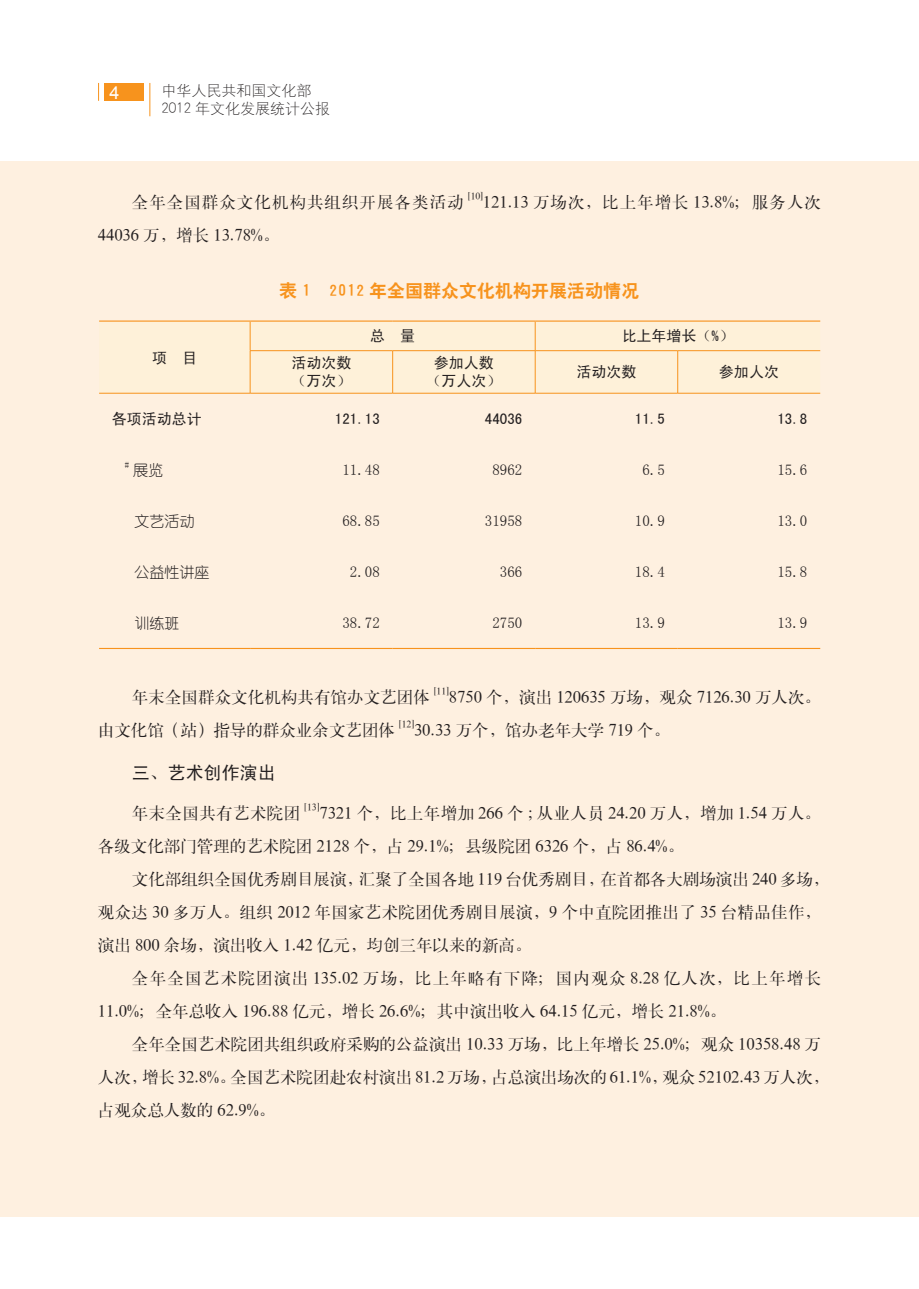
<style>
.page{position:relative;width:919px;height:1289px;background:#fff}
.page>*{position:absolute;margin:0;border:0;box-sizing:border-box;transform-origin:0 0}
.t1{font:18px "H Yb 2 gj";color:#f7931d}
.t2{font:18px "Sim Hei";color:#231f20}
.t3{font:18px "Arial";color:#fff}
.t4{font:16.5px/33px "H Ya 1 gj";color:#231f20}
.t5{font:16.5px/33px "H Ya 1 gj";letter-spacing:.04em;color:#231f20}
.t6{font:16.5px "H Ya 1 gj";letter-spacing:.06em;color:#231f20}
.t7{font:16.5px "H Ya 1 gj";letter-spacing:.02em;color:#231f20}
.t8{font:15px "You Yuan";color:#231f20}
.t9{font:15px/18px "Sim Hei";color:#231f20}
.t10{font:15px/18px "H Yg 1 gj";color:#231f20}
.t11{font:9.6px "H Ya 1 gj";color:#231f20}
.t12{font:8.7px "You Yuan";color:#231f20}
</style>
<div class="page">
<div style="left:0;top:162px;width:906px;height:1054px;background:#fef0e0"></div>
<div style="left:104px;top:83px;width:40px;height:18px;background:#f7931d"></div>
<svg style="left:98px;top:83px;width:1px;height:18px"></svg>
<hr style="left:150px;top:83px;width:1px;height:33px;background:#f7931d">
<div style="left:906px;top:162px;width:12px;height:1054px;background:#fef0e0"></div>
<svg style="left:99px;top:321px;width:721px;height:72px"></svg>
<hr style="left:99px;top:320px;width:151px;height:1px;background:#f7931d">
<hr style="left:250px;top:320px;width:142px;height:1px;background:#f7931d">
<hr style="left:392px;top:320px;width:143px;height:1px;background:#f7931d">
<hr style="left:535px;top:320px;width:142px;height:1px;background:#f7931d">
<hr style="left:677px;top:320px;width:143px;height:1px;background:#f7931d">
<svg style="left:250px;top:321px;width:1px;height:29px"></svg>
<svg style="left:535px;top:321px;width:1px;height:29px"></svg>
<hr style="left:250px;top:350px;width:142px;height:1px;background:#f7931d">
<hr style="left:250px;top:351px;width:1px;height:42px;background:#f7931d">
<hr style="left:392px;top:350px;width:143px;height:1px;background:#f7931d">
<hr style="left:392px;top:351px;width:1px;height:42px;background:#f7931d">
<hr style="left:535px;top:350px;width:142px;height:1px;background:#f7931d">
<hr style="left:535px;top:351px;width:1px;height:42px;background:#f7931d">
<hr style="left:677px;top:351px;width:1px;height:42px;background:#f7931d">
<hr style="left:99px;top:393px;width:151px;height:1px;background:#f7931d">
<hr style="left:250px;top:393px;width:142px;height:1px;background:#f7931d">
<hr style="left:392px;top:393px;width:143px;height:1px;background:#f7931d">
<hr style="left:535px;top:393px;width:142px;height:1px;background:#f7931d">
<hr style="left:677px;top:393px;width:143px;height:1px;background:#f7931d">
<hr style="left:677px;top:350px;width:143px;height:1px;background:#f7931d">
<hr style="left:99px;top:648px;width:151px;height:1px;background:#f7931d">
<hr style="left:250px;top:648px;width:142px;height:1px;background:#f7931d">
<hr style="left:392px;top:648px;width:143px;height:1px;background:#f7931d">
<hr style="left:535px;top:648px;width:142px;height:1px;background:#f7931d">
<hr style="left:677px;top:648px;width:143px;height:1px;background:#f7931d">
<p class="t3" style="left:109px;top:81px;width:12px">4</p>
<p class="t10" style="left:161px;top:81px;width:170px">中华人民共和国文化部<br>2012 年文化发展统计公报</p>
<p class="t6" style="left:132px;top:193px;width:333px">全年全国群众文化机构共组织开展各类活动</p>
<p class="t11" style="left:468px;top:191px;width:16px">[10]</p>
<p class="t6" style="left:483px;top:193px;width:339px">121.13 万场次，比上年增长 13.8%；服务人次</p>
<p class="t4" style="left:98px;top:218px;width:183px">44036 万，增长 13.78%。</p>
<p class="t1" style="left:279px;top:282px;width:361px">表 1 2012 年全国群众文化机构开展活动情况</p>
<p class="t9" style="left:152px;top:348px;width:46px">项 目</p>
<p class="t9" style="left:370px;top:327px;width:46px">总 量</p>
<p class="t9" style="left:621px;top:327px;width:114px">比上年增长（%）</p>
<p class="t9" style="left:291px;top:354px;width:61px">活动次数（万次）</p>
<p class="t9" style="left:426px;top:354px;width:76px;text-align:center">参加人数（万人次）</p>
<p class="t9" style="left:576px;top:363px;width:61px">活动次数</p>
<p class="t9" style="left:719px;top:363px;width:62px">参加人次</p>
<p class="t9" style="left:112px;top:410px;width:91px">各项活动总计</p>
<p class="t9" style="left:335px;top:410px;width:46px">121.13</p>
<p class="t9" style="left:485px;top:410px;width:39px">44036</p>
<p class="t9" style="left:635px;top:410px;width:31px">11.5</p>
<p class="t9" style="left:777px;top:410px;width:31px">13.8</p>
<p class="t12" style="left:125px;top:460px;width:6px">#</p>
<p class="t8" style="left:133px;top:462px;width:31px">展览</p>
<p class="t8" style="left:342px;top:462px;width:39px">11.48</p>
<p class="t8" style="left:492px;top:462px;width:31px">8962</p>
<p class="t8" style="left:642px;top:462px;width:24px">6.5</p>
<p class="t8" style="left:777px;top:462px;width:31px">15.6</p>
<p class="t8" style="left:134px;top:513px;width:61px">文艺活动</p>
<p class="t8" style="left:342px;top:513px;width:39px">68.85</p>
<p class="t8" style="left:485px;top:513px;width:39px">31958</p>
<p class="t8" style="left:635px;top:513px;width:31px">10.9</p>
<p class="t8" style="left:777px;top:513px;width:31px">13.0</p>
<p class="t8" style="left:134px;top:564px;width:76px">公益性讲座</p>
<p class="t8" style="left:350px;top:564px;width:31px">2.08</p>
<p class="t8" style="left:500px;top:564px;width:24px">366</p>
<p class="t8" style="left:635px;top:564px;width:31px">18.4</p>
<p class="t8" style="left:777px;top:564px;width:31px">15.8</p>
<p class="t8" style="left:134px;top:615px;width:46px">训练班</p>
<p class="t8" style="left:342px;top:615px;width:39px">38.72</p>
<p class="t8" style="left:492px;top:615px;width:31px">2750</p>
<p class="t8" style="left:635px;top:615px;width:31px">13.9</p>
<p class="t8" style="left:777px;top:615px;width:31px">13.9</p>
<p class="t4" style="left:132px;top:680px;width:299px">年末全国群众文化机构共有馆办文艺团体</p>
<p class="t11" style="left:434px;top:686px;width:16px">[11]</p>
<p class="t4" style="left:449px;top:680px;width:374px">8750 个，演出 120635 万场，观众 7126.30 万人次。</p>
<p class="t4" style="left:98px;top:713px;width:299px">由文化馆（站）指导的群众业余文艺团体</p>
<p class="t11" style="left:399px;top:719px;width:16px">[12]</p>
<p class="t4" style="left:414px;top:713px;width:258px">30.33 万个，馆办老年大学 719 个。</p>
<p class="t2" style="left:132px;top:763px;width:145px">三、艺术创作演出</p>
<p class="t7" style="left:132px;top:804px;width:170px">年末全国共有艺术院团</p>
<p class="t11" style="left:304px;top:802px;width:16px">[13]</p>
<p class="t4" style="left:98px;top:796px;width:724px;text-indent:221px">7321 个，比上年增加 266 个 ; 从业人员 24.20 万人，增加 1.54 万人。各级文化部门管理的艺术院团 2128 个，占 29.1%；县级院团 6326 个，占 86.4%。</p>
<p class="t4" style="left:98px;top:862px;width:733px;text-indent:34px">文化部组织全国优秀剧目展演，汇聚了全国各地 119 台优秀剧目，在首都各大剧场演出 240 多场，观众达 30 多万人。组织 2012 年国家艺术院团优秀剧目展演，9 个中直院团推出了 35 台精品佳作，演出 800 余场，演出收入 1.42 亿元，均创三年以来的新高。</p>
<p class="t5" style="left:98px;top:961px;width:724px;text-indent:34px">全年全国艺术院团演出 135.02 万场，比上年略有下降；国内观众 8.28 亿人次，比上年增长<br>11.0%；全年总收入 196.88 亿元，增长 26.6%；其中演出收入 64.15 亿元，增长 21.8%。</p>
<p class="t4" style="left:98px;top:1027px;width:733px;text-indent:34px">全年全国艺术院团共组织政府采购的公益演出 10.33 万场，比上年增长 25.0%；观众 10358.48 万人次，增长 32.8%。全国艺术院团赴农村演出 81.2 万场，占总演出场次的 61.1%，观众 52102.43 万人次，占观众总人数的 62.9%。</p>
</div>
